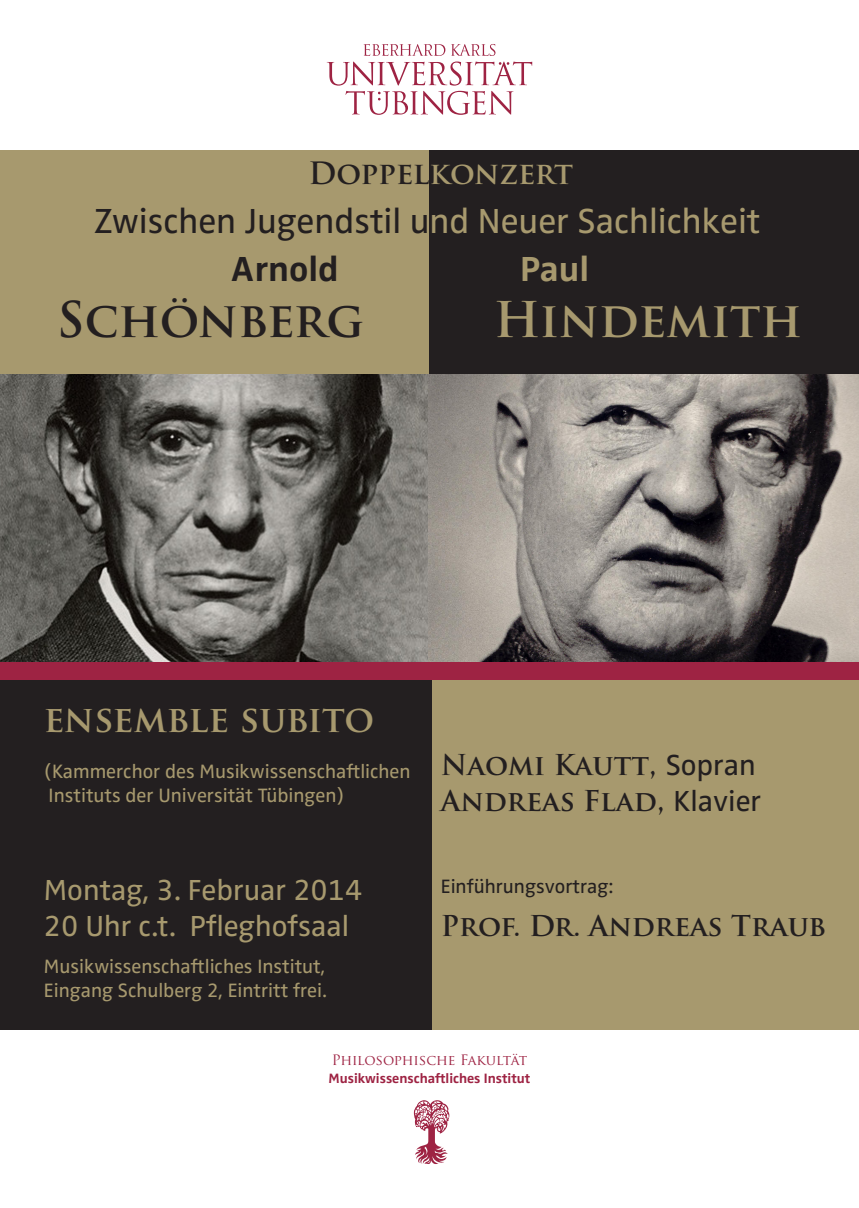
<style>
.page{position:relative;width:859px;height:1208px;background:#fff}
.page>*{position:absolute;margin:0;border:0;box-sizing:border-box;transform-origin:0 0}
.t1{font:700 48px "Trajan Pro";letter-spacing:-.01em;color:#231f20}
.t2{font:700 48px "Trajan Pro";color:#a7996e}
.t3{font:36px "Zwo OT";color:#231f20}
.t4{font:700 36px "Trajan Pro";letter-spacing:-.005em;color:#a7996e}
.t5{font:700 36px "Zwo OT";color:#231f20}
.t6{font:700 36px "Zwo OT";color:#a7996e}
.t7{font:30px "Zwo OT";color:#a7996e}
.t8{font:700 30px "Trajan Pro";color:#a7996e}
.t9{font:700 28px "Trajan Pro";color:#231f20}
.t10{font:20px "Zwo OT";color:#a7996e}
.t11{font:20px "Zwo OT";color:#231f20}
.t12{font:700 14px "Zwo OT";color:#9e2343}
.t13{font:14px "Trajan Pro";letter-spacing:-.02em;color:#9e2343}
.s1{color:#231f20}
.s2{color:#a7996e}
.s3{font-size:30px}
.s4{font-family:"Zwo OT";font-weight:400;font-size:30px}
</style>
<div class="page">
<svg style="left:327px;top:44px;width:205px;height:71px"></svg>
<svg style="left:414px;top:1100px;width:35px;height:64px"></svg>
<div style="left:0;top:150px;width:429px;height:224px;background:#a7996e"></div>
<div style="left:432px;top:680px;width:427px;height:349px;background:#a7996e"></div>
<div style="left:429px;top:150px;width:430px;height:384px;background:#231f20"></div>
<div style="left:0;top:638px;width:432px;height:391px;background:#231f20"></div>
<img style="left:0;top:374px;width:429px;height:288px">
<img style="left:429px;top:374px;width:430px;height:288px">
<div style="left:0;top:662px;width:859px;height:18px;background:#9e2343"></div>
<p class="t8" style="left:308px;top:155px;width:266px"><span class="s1">Doppel</span>konzert</p>
<p class="t3" style="left:94px;top:200px;width:668px">Zwischen Jugendstil u<span class="s2">nd Neuer Sachlichkeit</span></p>
<p class="t5" style="left:231px;top:248px;width:109px">Arnold</p>
<p class="t6" style="left:520px;top:248px;width:70px">Paul</p>
<p class="t1" style="left:57px;top:289px;width:309px">Schönberg</p>
<p class="t2" style="left:494px;top:289px;width:310px">Hindemith</p>
<p class="t4" style="left:44px;top:696px;width:332px">ensemble subito</p>
<p class="t10" style="left:44px;top:759px;width:368px">(Kammerchor des Musikwissenschaftlichen</p>
<p class="t10" style="left:49px;top:783px;width:297px">Instituts der Universität Tübingen)</p>
<p class="t7" style="left:44px;top:872px;width:320px">Montag, 3. Februar 2014</p>
<p class="t7" style="left:44px;top:908px;width:307px">20 Uhr c.t. Pfleghofsaal</p>
<p class="t10" style="left:44px;top:955px;width:283px">Musikwissenschaftliches Institut,</p>
<p class="t10" style="left:44px;top:979px;width:284px">Eingang Schulberg 2, Eintritt frei.</p>
<p class="t9" style="left:441px;top:747px;width:316px">Naomi Kautt<span class="s3">,</span> <span class="s4">Sopran</span></p>
<p class="t9" style="left:441px;top:783px;width:322px">Andreas Flad<span class="s3">,</span> <span class="s4">Klavier</span></p>
<p class="t11" style="left:441px;top:874px;width:174px">Einführungsvortrag:</p>
<p class="t9" style="left:441px;top:908px;width:387px">Prof. Dr. Andreas Traub</p>
<p class="t13" style="left:332px;top:1050px;width:197px">Philosophische Fakultät</p>
<p class="t12" style="left:328px;top:1069px;width:204px">Musikwissenschaftliches Institut</p>
</div>
